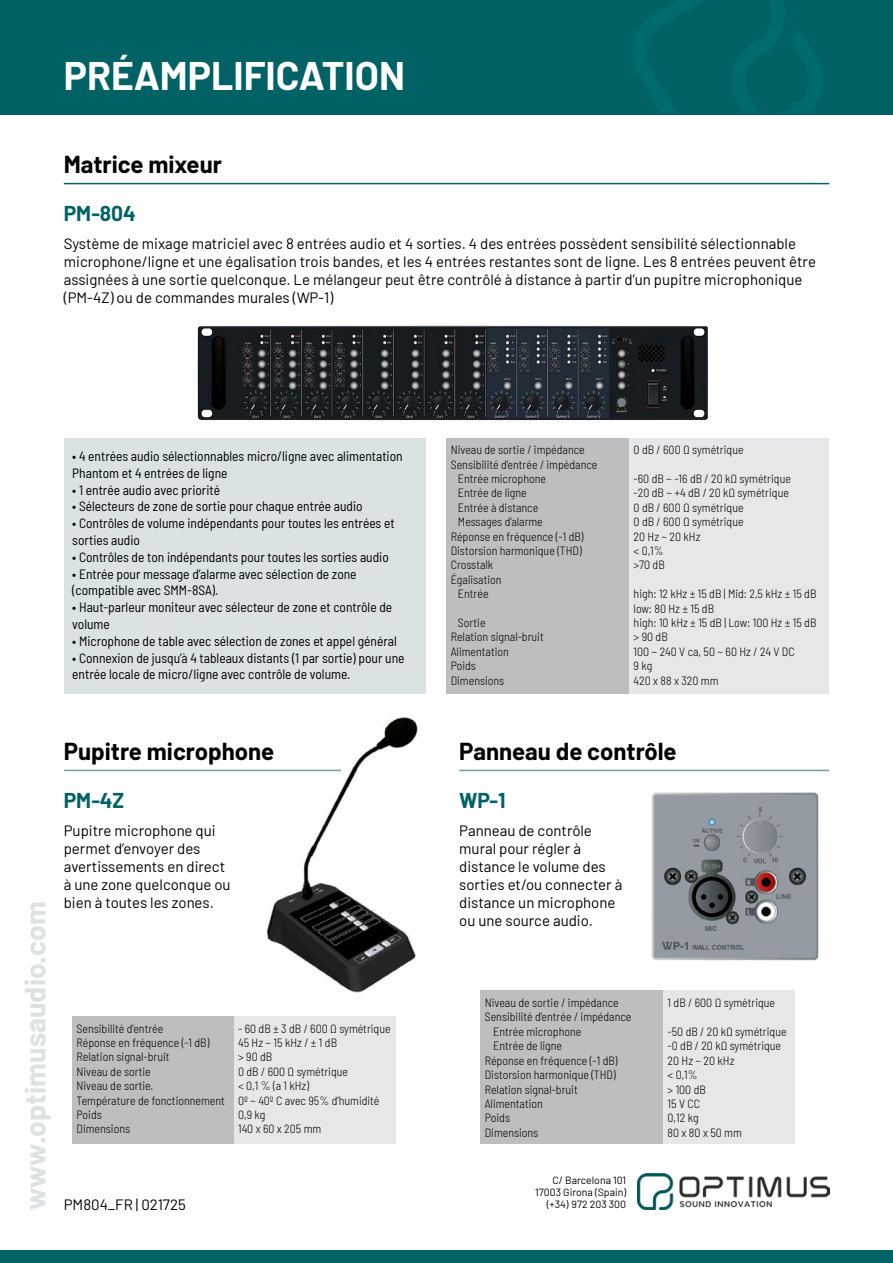
<style>
.page{position:relative;width:893px;height:1263px;background:#fff}
.page>*{position:absolute;margin:0;border:0;box-sizing:border-box;transform-origin:0 0}
.t1{font:700 39px "Barlow";color:#fff}
.t2{font:700 28.5px "Barlow";color:#dae2e3}
.t3{font:700 24px "Barlow";color:#000}
.t4{font:700 21px "Barlow";color:#006265}
.t5{font:15px/18px "Barlow";color:#000}
.t6{font:semi-condensed 13.5px/16.8px "Barlow";color:#000}
.t7{font:300 semi-condensed 12px/14.4px "Barlow";color:#000}
.t8{font:10.5px/12px "Barlow";color:#000;text-align:right}
</style>
<div class="page">
<div style="left:0;top:0;width:893px;height:115px;background:#006265"></div>
<img style="left:638px;top:1174px;width:191px;height:35px">
<div style="left:0;top:1250px;width:893px;height:13px;background:#006265"></div>
<hr style="left:64px;top:183px;width:765px;height:1px;background:#006265">
<img style="left:197px;top:325px;width:511px;height:96px">
<div style="left:64px;top:438px;width:361px;height:255px;background:#dae2e3"></div>
<div style="left:446px;top:438px;width:183px;height:255px;background:#bcbec0"></div>
<div style="left:629px;top:438px;width:200px;height:255px;background:#e6e7e8"></div>
<hr style="left:459px;top:770px;width:370px;height:1px;background:#719ca1">
<img style="left:259px;top:717px;width:159px;height:276px">
<img style="left:651px;top:792px;width:168px;height:169px">
<hr style="left:64px;top:770px;width:277px;height:1px;background:#719ca1">
<div style="left:72px;top:1016px;width:162px;height:128px;background:#bcbec0"></div>
<div style="left:234px;top:1016px;width:161px;height:128px;background:#e6e7e8"></div>
<div style="left:480px;top:991px;width:183px;height:153px;background:#bcbec0"></div>
<div style="left:663px;top:991px;width:132px;height:153px;background:#e6e7e8"></div>
<h1 class="t1" style="left:64px;top:47px;width:343px">PRÉAMPLIFICATION</h1>
<h3 class="t3" style="left:64px;top:146px;width:160px">Matrice mixeur</h3>
<h3 class="t4" style="left:64px;top:198px;width:74px">PM-804</h3>
<p class="t5" style="left:64px;top:233px;width:754px">Système de mixage matriciel avec 8 entrées audio et 4 sorties. 4 des entrées possèdent sensibilité sélectionnable microphone/ligne et une égalisation trois bandes, et les 4 entrées restantes sont de ligne. Les 8 entrées peuvent être assignées à une sortie quelconque. Le mélangeur peut être contrôlé à distance à partir d’un pupitre microphonique (PM-4Z) ou de commandes murales (WP-1)</p>
<p class="t6" style="left:72px;top:447px;width:332px">• 4 entrées audio sélectionnables micro/ligne avec alimentation<br>Phantom et 4 entrées de ligne</p>
<p class="t6" style="left:72px;top:480px;width:149px">• 1 entrée audio avec priorité</p>
<p class="t6" style="left:72px;top:497px;width:292px">• Sélecteurs de zone de sortie pour chaque entrée audio</p>
<p class="t6" style="left:72px;top:514px;width:324px">• Contrôles de volume indépendants pour toutes les entrées et sorties audio</p>
<p class="t6" style="left:72px;top:548px;width:318px">• Contrôles de ton indépendants pour toutes les sorties audio</p>
<p class="t6" style="left:72px;top:564px;width:286px">• Entrée pour message d’alarme avec sélection de zone (compatible avec SMM-8SA).</p>
<p class="t6" style="left:72px;top:598px;width:321px">• Haut-parleur moniteur avec sélecteur de zone et contrôle de volume</p>
<p class="t6" style="left:72px;top:632px;width:326px">• Microphone de table avec sélection de zones et appel général</p>
<p class="t6" style="left:72px;top:648px;width:334px">• Connexion de jusqu’à 4 tableaux distants (1 par sortie) pour une entrée locale de micro/ligne avec contrôle de volume.</p>
<p class="t7" style="left:451px;top:442px;width:136px">Niveau de sortie / impédance</p>
<p class="t7" style="left:451px;top:456px;width:148px">Sensibilité d’entrée / impédance</p>
<p class="t7" style="left:458px;top:471px;width:90px">Entrée microphone</p>
<p class="t7" style="left:458px;top:485px;width:70px">Entrée de ligne</p>
<p class="t7" style="left:458px;top:499px;width:82px">Entrée à distance</p>
<p class="t7" style="left:458px;top:514px;width:86px">Messages d’alarme</p>
<p class="t7" style="left:451px;top:528px;width:134px">Réponse en fréquence (-1 dB)</p>
<p class="t7" style="left:451px;top:543px;width:132px">Distorsion harmonique (THD)</p>
<p class="t7" style="left:451px;top:557px;width:44px">Crosstalk</p>
<p class="t7" style="left:451px;top:571px;width:52px">Égalisation</p>
<p class="t7" style="left:458px;top:586px;width:32px">Entrée</p>
<p class="t7" style="left:451px;top:615px;width:95px;text-indent:7px">Sortie<br>Relation signal-bruit<br>Alimentation<br>Poids<br>Dimensions</p>
<p class="t7" style="left:634px;top:442px;width:112px">0 dB / 600 Ω symétrique</p>
<p class="t7" style="left:634px;top:471px;width:159px">-60 dB ~ -16 dB / 20 kΩ symétrique -20 dB ~ +4 dB / 20 kΩ symétrique<br>0 dB / 600 Ω symétrique<br>0 dB / 600 Ω symétrique<br>20 Hz ~ 20 kHz<br>&lt; 0,1%<br>&gt;70 dB</p>
<p class="t7" style="left:634px;top:586px;width:184px">high: 12 kHz ± 15 dB | Mid: 2,5 kHz ± 15 dB low: 80 Hz ± 15 dB<br>high: 10 kHz ± 15 dB | Low: 100 Hz ± 15 dB &gt; 90 dB<br>100 ~ 240 V ca, 50 ~ 60 Hz / 24 V DC<br>9 kg<br>420 x 88 x 320 mm</p>
<h2 class="t2" style="left:14px;top:1210px;width:310px;rotate:-90deg">www.optimusaudio.com</h2>
<h3 class="t3" style="left:64px;top:733px;width:212px">Pupitre microphone</h3>
<h3 class="t3" style="left:459px;top:733px;width:219px">Panneau de contrôle</h3>
<h3 class="t4" style="left:64px;top:785px;width:62px">PM-4Z</h3>
<h3 class="t4" style="left:459px;top:785px;width:48px">WP-1</h3>
<p class="t5" style="left:64px;top:820px;width:168px">Pupitre microphone qui permet d’envoyer des avertissements en direct à une zone quelconque ou bien à toutes les zones.</p>
<p class="t5" style="left:459px;top:820px;width:165px">Panneau de contrôle mural pour régler à distance le volume des sorties et/ou connecter à distance un microphone ou une source audio.</p>
<p class="t7" style="left:77px;top:1020px;width:150px">Sensibilité d’entrée<br>Réponse en fréquence (-1 dB)<br>Relation signal-bruit<br>Niveau de sortie<br>Niveau de sortie.<br>Température de fonctionnement<br>Poids<br>Dimensions</p>
<p class="t7" style="left:238px;top:1020px;width:154px">- 60 dB ± 3 dB / 600 Ω symétrique<br>45 Hz ~ 15 kHz / ± 1 dB<br>&gt; 90 dB<br>0 dB / 600 Ω symétrique<br>&lt; 0,1 % (a 1 kHz)<br>0º ~ 40º C avec 95% d’humidité<br>0,9 kg<br>140 x 60 x 205 mm</p>
<p class="t7" style="left:485px;top:995px;width:136px">Niveau de sortie / impédance</p>
<p class="t7" style="left:485px;top:1009px;width:148px">Sensibilité d’entrée / impédance</p>
<p class="t7" style="left:493px;top:1023px;width:90px">Entrée microphone</p>
<p class="t7" style="left:493px;top:1038px;width:70px">Entrée de ligne</p>
<p class="t7" style="left:485px;top:1052px;width:134px">Réponse en fréquence (-1 dB)</p>
<p class="t7" style="left:485px;top:1067px;width:132px">Distorsion harmonique (THD)</p>
<p class="t7" style="left:485px;top:1081px;width:95px">Relation signal-bruit</p>
<p class="t7" style="left:485px;top:1095px;width:60px">Alimentation</p>
<p class="t7" style="left:485px;top:1110px;width:27px">Poids</p>
<p class="t7" style="left:485px;top:1124px;width:55px">Dimensions</p>
<p class="t7" style="left:668px;top:995px;width:109px">1 dB / 600 Ω symétrique</p>
<p class="t7" style="left:668px;top:1023px;width:121px">-50 dB / 20 kΩ symétrique -0 dB / 20 kΩ symétrique<br>20 Hz ~ 20 kHz<br>&lt; 0,1%<br>&gt; 100 dB<br>15 V CC<br>0,12 kg<br>80 x 80 x 50 mm</p>
<p class="t8" style="left:535px;top:1173px;width:92px">C/ Barcelona 101<br>17003 Girona (Spain)</p>
<p class="t5" style="left:64px;top:1194px;width:124px">PM804_FR | 021725</p>
<p class="t8" style="left:547px;top:1197px;width:81px">(+34) 972 203 300</p>
</div>
